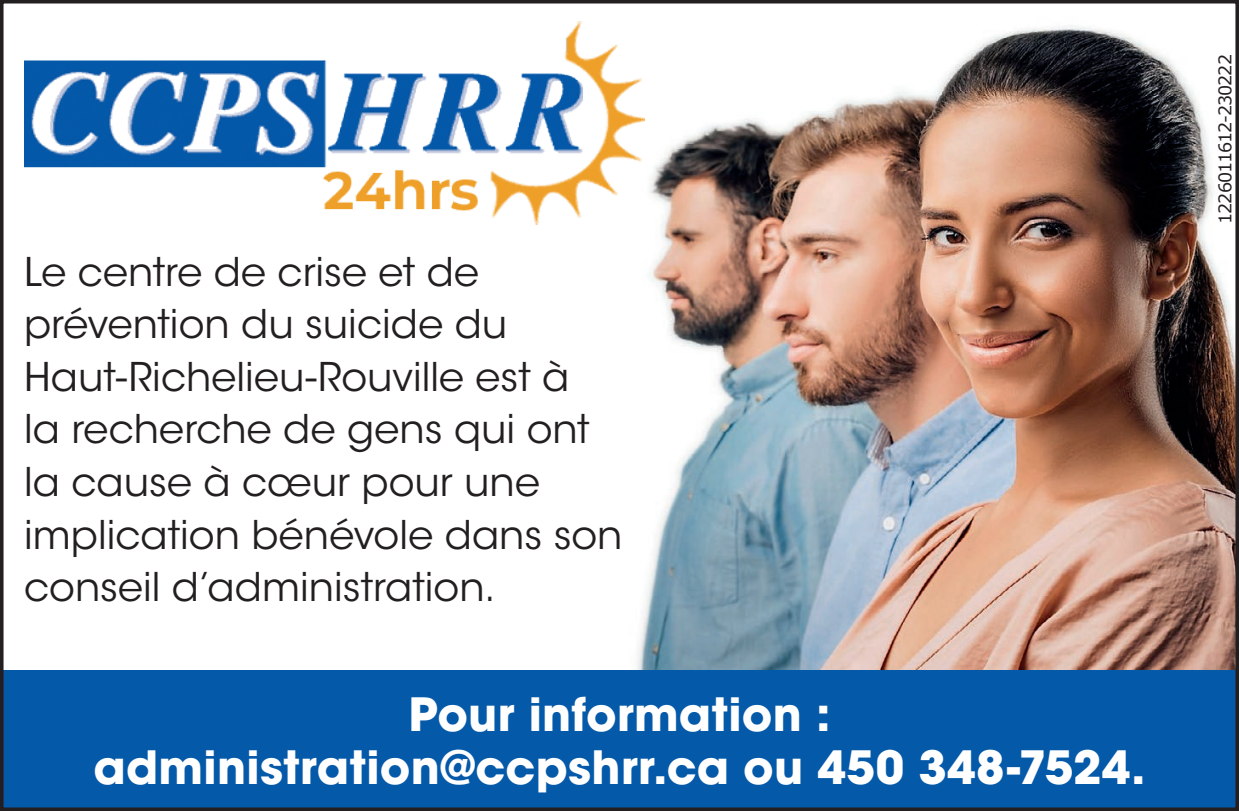
<style>
.page{position:relative;width:1239px;height:811px;background:#fff}
.page>*{position:absolute;margin:0;border:0;box-sizing:border-box;transform-origin:0 0}
.t1{font:700 45.5px/52.5px "ITC Avant Garde Std";letter-spacing:.005em;color:#fff;text-align:center}
.t2{font:39.2px/52.5px "ITC Avant Garde Std";color:#231f20}
.t3{font:17.5px "Verdana";letter-spacing:-.06em;color:#231f20}
</style>
<div class="page">
<img style="left:535px;top:25px;width:699px;height:645px">
<img style="left:24px;top:21px;width:620px;height:203px">
<div style="left:0;top:670px;width:1239px;height:140px;background:#0559a9"></div>
<div style="left:0;top:0;width:1239px;height:810px;border:4px solid #231f20"></div>
<p class="t2" style="left:24px;top:245px;width:600px">Le centre de crise et de prévention du suicide du<br>Haut-Richelieu-Rouville est à<br>la recherche de gens qui ont la cause à cœur pour une implication bénévole dans son conseil d’administration.</p>
<p class="t1" style="left:93px;top:687px;width:1054px">Pour information : administration@ccpshrr.ca ou 450 348-7524.</p>
<p class="t3" style="left:1213px;top:223px;width:171px;rotate:-90deg">1226011612-230222</p>
</div>
